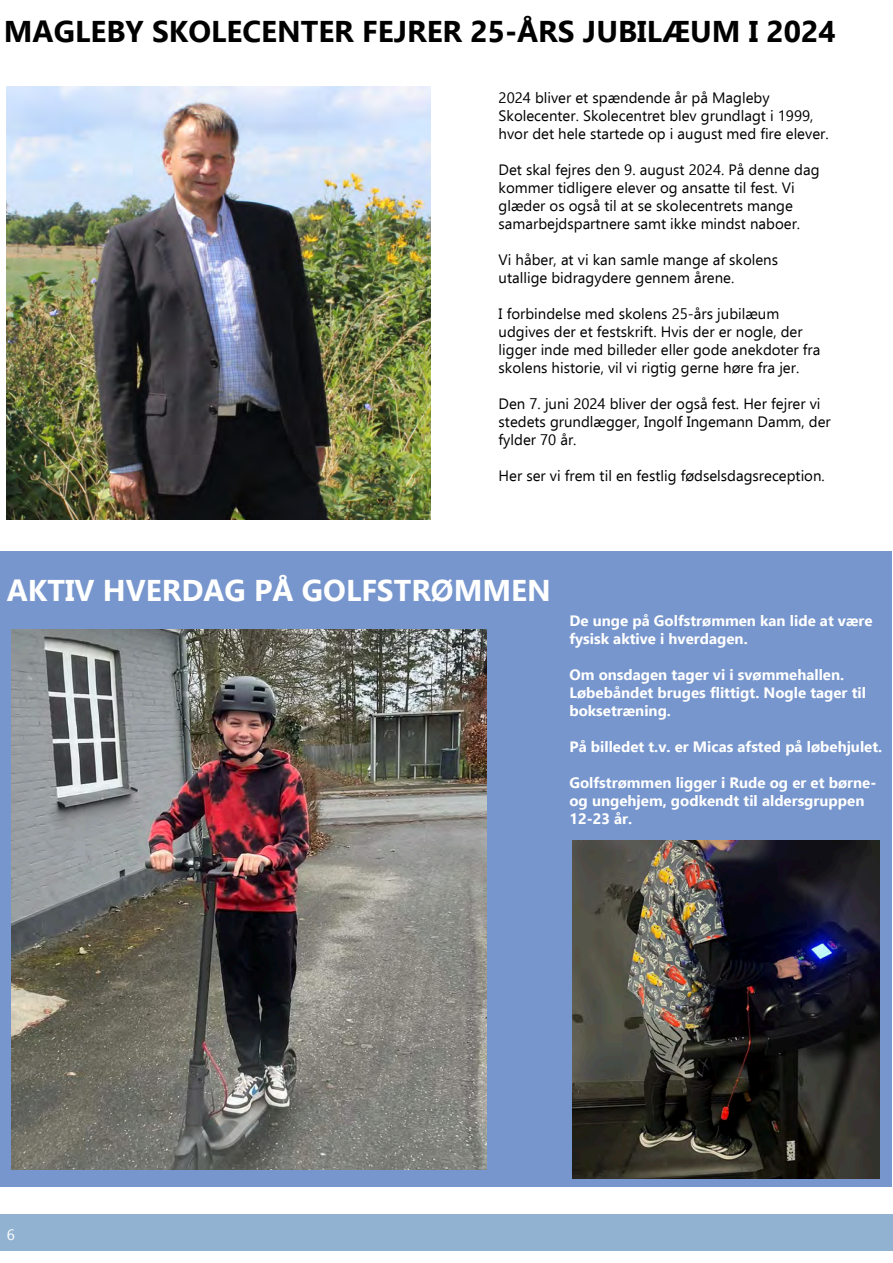
<style>
.page{position:relative;width:893px;height:1263px;background:#fff}
.page>*{position:absolute;margin:0;border:0;box-sizing:border-box;transform-origin:0 0}
.t1{font:700 30px "Ebrima";color:#000}
.t2{font:700 30px "Ebrima";color:#fff}
.t3{font:15px/18px "Ebrima";color:#000}
.t4{font:700 15px/18px "Ebrima";color:#fff}
.t5{font:15px "Ebrima";color:#fff}
.s1{font-style:inherit}
</style>
<div class="page">
<div style="left:0;top:1214px;width:892px;height:37px;background:#91b2d0"></div>
<div style="left:0;top:551px;width:892px;height:635px;background:#7796cd"></div>
<img style="left:6px;top:87px;width:425px;height:432px">
<img style="left:12px;top:629px;width:474px;height:540px">
<img style="left:572px;top:841px;width:308px;height:337px">
<h1 class="t1" style="left:4px;top:8px;width:833px">MAGLEBY SKOLECENTER FEJRER 25<span class="s1">-</span>ÅRS JUBILÆUM I 2024</h1>
<p class="t3" style="left:499px;top:88px;width:332px">2024 bliver et spændende år på Magleby<br>Skolecenter. Skolecentret blev grundlagt i 1999, hvor det hele startede op i august med fire elever.</p>
<p class="t3" style="left:499px;top:160px;width:322px">Det skal fejres den 9. august 2024. På denne dag kommer tidligere elever og ansatte til fest. Vi glæder os også til at se skolecentrets mange samarbejdspartnere samt ikke mindst naboer.</p>
<p class="t3" style="left:499px;top:250px;width:281px">Vi håber, at vi kan samle mange af skolens utallige bidragydere gennem årene.</p>
<p class="t3" style="left:499px;top:304px;width:323px">I forbindelse med skolens 25-års jubilæum udgives der et festskrift. Hvis der er nogle, der ligger inde med billeder eller gode anekdoter fra skolens historie, vil vi rigtig gerne høre fra jer.</p>
<p class="t3" style="left:499px;top:394px;width:334px">Den 7. juni 2024 bliver der også fest. Her fejrer vi stedets grundlægger, Ingolf Ingemann Damm, der fylder 70 år.</p>
<p class="t3" style="left:499px;top:466px;width:328px">Her ser vi frem til en festlig fødselsdagsreception.</p>
<h1 class="t2" style="left:7px;top:567px;width:545px">AKTIV HVERDAG PÅ GOLFSTRØMMEN</h1>
<p class="t4" style="left:569px;top:611px;width:305px">De unge på Golfstrømmen kan lide at være fysisk aktive i hverdagen.</p>
<p class="t4" style="left:569px;top:665px;width:298px">Om onsdagen tager vi i svømmehallen.<br>Løbebåndet bruges flittigt. Nogle tager til boksetræning.</p>
<p class="t4" style="left:569px;top:737px;width:314px">På billedet t.v. er Micas afsted på løbehjulet.</p>
<p class="t4" style="left:569px;top:773px;width:308px">Golfstrømmen ligger i Rude og er et børne&shy;og ungehjem, godkendt til aldersgruppen<br>12-23 år.</p>
<p class="t5" style="left:7px;top:1223px;width:10px">6</p>
</div>
